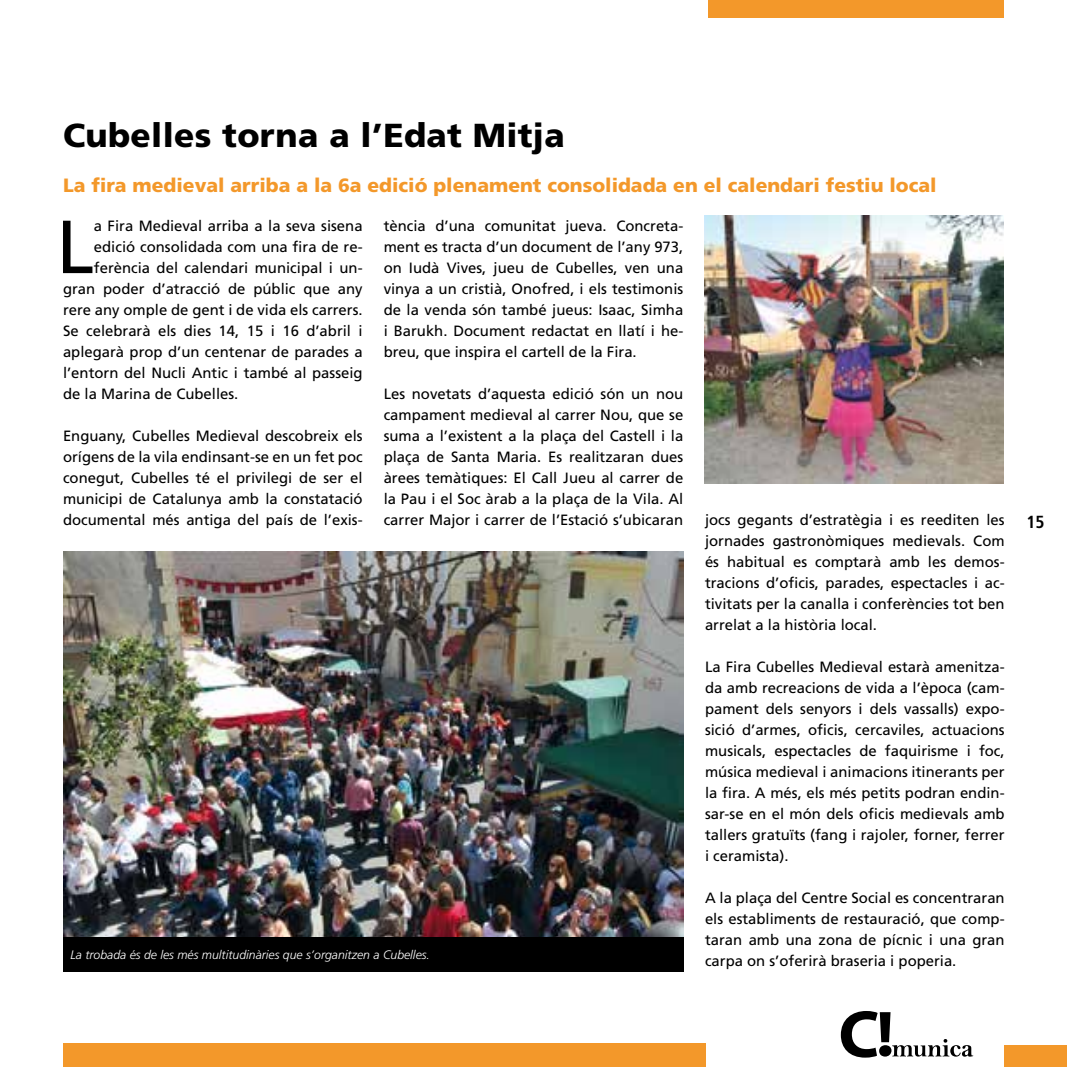
<style>
.page{position:relative;width:1067px;height:1067px;background:#fff}
.page>*{position:absolute;margin:0;border:0;box-sizing:border-box;transform-origin:0 0}
.t1{font:75.08px "Frutiger LT Std";color:#000}
.t2{font:900 33.25px "Frutiger LT Std";letter-spacing:.01em;color:#000}
.t3{font:900 19.25px "Frutiger LT Std";color:#f3982a}
.t4{font:700 condensed 17.5px "Frutiger LT Std";color:#000}
.t5{font:14.88px/21px "Frutiger LT Std";color:#000;text-align:justify}
.t6{font:italic 300 12.25px "Frutiger LT Std";color:#fff}
</style>
<div class="page">
<img style="left:63px;top:551px;width:620px;height:385px">
<img style="left:704px;top:215px;width:299px;height:268px">
<div style="left:63px;top:936px;width:620px;height:35px;background:#000"></div>
<div style="left:708px;top:0;width:296px;height:18px;background:#f3982a"></div>
<div style="left:63px;top:1043px;width:642px;height:24px;background:#f3982a"></div>
<div style="left:1004px;top:1045px;width:63px;height:22px;background:#f3982a"></div>
<svg style="left:840px;top:1011px;width:133px;height:46px"></svg>
<h2 class="t2" style="left:63px;top:115px;width:503px">Cubelles torna a l’Edat Mitja</h2>
<p class="t3" style="left:63px;top:174px;width:875px">La fira medieval arriba a la 6a edició plenament consolidada en el calendari festiu local</p>
<h1 class="t1" style="left:56px;top:203px;width:39px">L</h1>
<p class="t5" style="left:94px;top:215px;width:270px">a Fira Medieval arriba a la seva sisena</p>
<p class="t5" style="left:94px;top:236px;width:270px">edició consolidada com una fira de re-</p>
<p class="t5" style="left:94px;top:257px;width:270px">ferència del calendari municipal i un-</p>
<p class="t5" style="left:63px;top:278px;width:301px">gran poder d’atracció de públic que any</p>
<p class="t5" style="left:63px;top:299px;width:301px">rere any omple de gent i de vida els carrers.</p>
<p class="t5" style="left:63px;top:320px;width:301px">Se celebrarà els dies 14, 15 i 16 d’abril i</p>
<p class="t5" style="left:63px;top:341px;width:301px">aplegarà prop d’un centenar de parades a</p>
<p class="t5" style="left:63px;top:362px;width:301px">l’entorn del Nucli Antic i també al passeig</p>
<p class="t5" style="left:63px;top:383px;width:177px">de la Marina de Cubelles.</p>
<p class="t5" style="left:63px;top:425px;width:301px">Enguany, Cubelles Medieval descobreix els orígens de la vila endinsant-se en un fet poc conegut, Cubelles té el privilegi de ser el municipi de Catalunya amb la constatació documental més antiga del país de l’exis-</p>
<p class="t5" style="left:384px;top:215px;width:301px">tència d’una comunitat jueva. Concreta&shy;ment es tracta d’un document de l’any 973, on Iudà Vives, jueu de Cubelles, ven una vinya a un cristià, Onofred, i els testimonis de la venda són també jueus: Isaac, Simha i Barukh. Document redactat en llatí i he&shy;breu, que inspira el cartell de la Fira.</p>
<p class="t5" style="left:384px;top:384px;width:301px">Les novetats d’aquesta edició són un nou campament medieval al carrer Nou, que se suma a l’existent a la plaça del Castell i la plaça de Santa Maria. Es realitzaran dues àrees temàtiques: El Call Jueu al carrer de la Pau i el Soc àrab a la plaça de la Vila. Al carrer Major i carrer de l’Estació s’ubicaran</p>
<p class="t6" style="left:70px;top:947px;width:361px">La trobada és de les més multitudinàries que s’organitzen a Cubelles.</p>
<p class="t5" style="left:705px;top:509px;width:301px">jocs gegants d’estratègia i es reediten les jornades gastronòmiques medievals. Com és habitual es comptarà amb les demos&shy;tracions d’oficis, parades, espectacles i ac&shy;tivitats per la canalla i conferències tot ben arrelat a la història local.</p>
<p class="t5" style="left:705px;top:656px;width:301px">La Fira Cubelles Medieval estarà amenitza&shy;da amb recreacions de vida a l’època (cam&shy;pament dels senyors i dels vassalls) expo&shy;sició d’armes, oficis, cercaviles, actuacions musicals, espectacles de faquirisme i foc, música medieval i animacions itinerants per la fira. A més, els més petits podran endin&shy;sar-se en el món dels oficis medievals amb tallers gratuïts (fang i rajoler, forner, ferrer i ceramista).</p>
<p class="t5" style="left:705px;top:887px;width:301px">A la plaça del Centre Social es concentraran els establiments de restauració, que comp&shy;taran amb una zona de pícnic i una gran carpa on s’oferirà braseria i poperia.</p>
<p class="t4" style="left:1026px;top:512px;width:20px">15</p>
</div>
